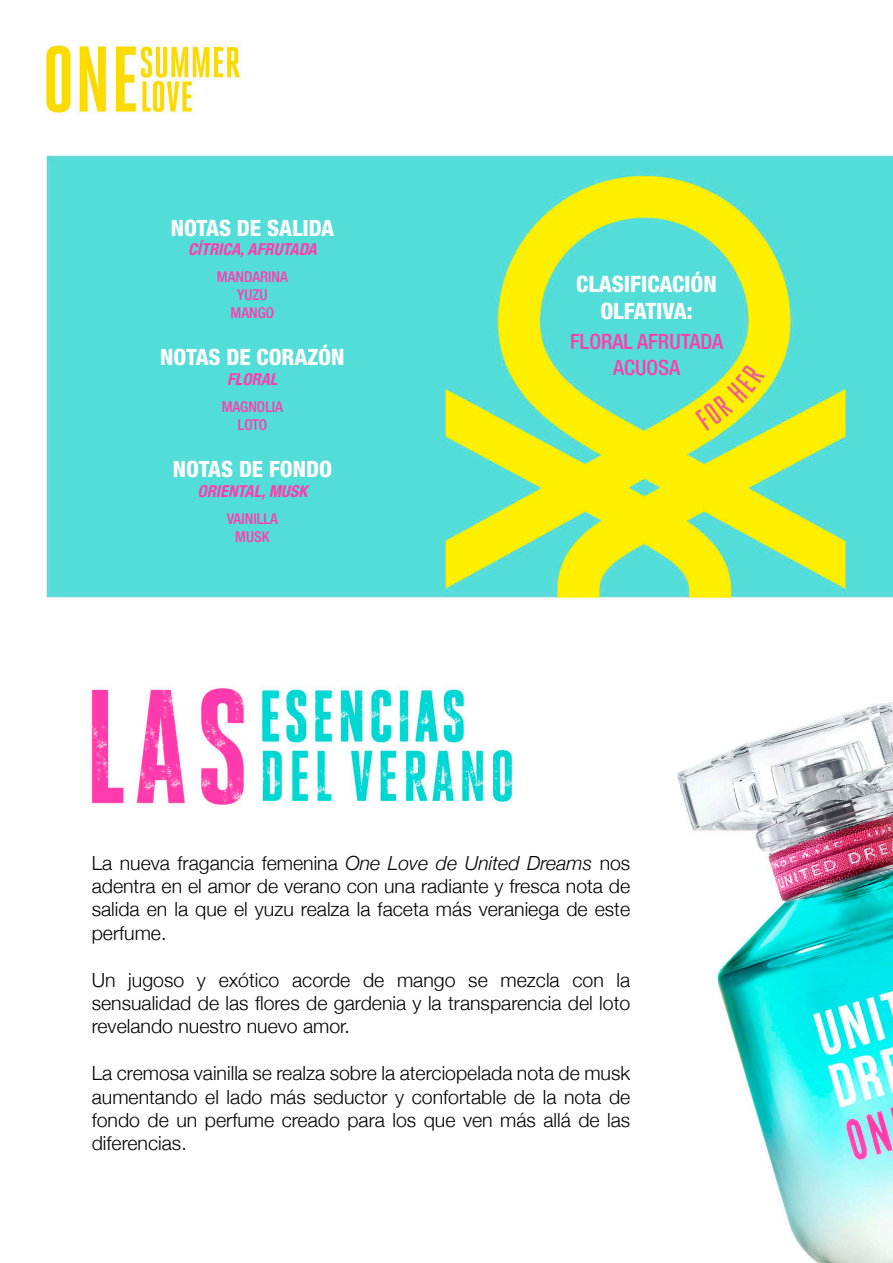
<style>
.page{position:relative;width:893px;height:1263px;background:#fff}
.page>*{position:absolute;margin:0;border:0;box-sizing:border-box;transform-origin:0 0}
.t1{font:800 condensed 22.65px/26.8px "Helvetica Neue LT Std";color:#fff;text-align:center}
.t2{font:800 condensed 22.5px "Helvetica Neue LT Std";color:#fff}
.t3{font:500 condensed 21.15px/25.3px "Helvetica Neue LT Std";color:#ff3cac;text-align:center}
.t4{font:300 19.5px/23.4px "Helvetica Neue";color:#000;text-align:justify}
.t5{font:italic 700 condensed 16.5px "Helvetica Neue LT Std";color:#ff3cad}
.t6{font:500 condensed 15px/18px "Helvetica Neue LT Std";color:#ff3cad;text-align:center}
.s1{font-style:italic}
</style>
<div class="page">
<img style="left:46px;top:45px;width:847px;height:1218px">
<p class="t2" style="left:171px;top:214px;width:165px">NOTAS DE SALIDA</p>
<p class="t5" style="left:188px;top:240px;width:130px">CÍTRICA, AFRUTADA</p>
<p class="t6" style="left:217px;top:268px;width:73px">MANDARINA<br>YUZU<br>MANGO</p>
<p class="t2" style="left:160px;top:343px;width:186px">NOTAS DE CORAZÓN</p>
<p class="t5" style="left:227px;top:369px;width:52px">FLORAL</p>
<p class="t6" style="left:222px;top:397px;width:63px">MAGNOLIA<br>LOTO</p>
<p class="t2" style="left:173px;top:455px;width:161px">NOTAS DE FONDO</p>
<p class="t5" style="left:198px;top:481px;width:111px">ORIENTAL, MUSK</p>
<p class="t6" style="left:227px;top:509px;width:52px">VAINILLA<br>MUSK</p>
<p class="t1" style="left:576px;top:270px;width:142px">CLASIFICACIÓN<br>OLFATIVA:</p>
<p class="t3" style="left:570px;top:329px;width:154px">FLORAL AFRUTADA<br>ACUOSA</p>
<p class="t4" style="left:92px;top:849px;width:540px">La nueva fragancia femenina <span class="s1">One Love de United Dreams</span> nos adentra en el amor de verano con una radiante y fresca nota de salida en la que el yuzu realza la faceta más veraniega de este perfume.</p>
<p class="t4" style="left:92px;top:966px;width:540px">Un jugoso y exótico acorde de mango se mezcla con la sensualidad de las flores de gardenia y la transparencia del loto revelando nuestro nuevo amor.</p>
<p class="t4" style="left:92px;top:1060px;width:540px">La cremosa vainilla se realza sobre la aterciopelada nota de musk aumentando el lado más seductor y confortable de la nota de fondo de un perfume creado para los que ven más allá de las diferencias.</p>
</div>
